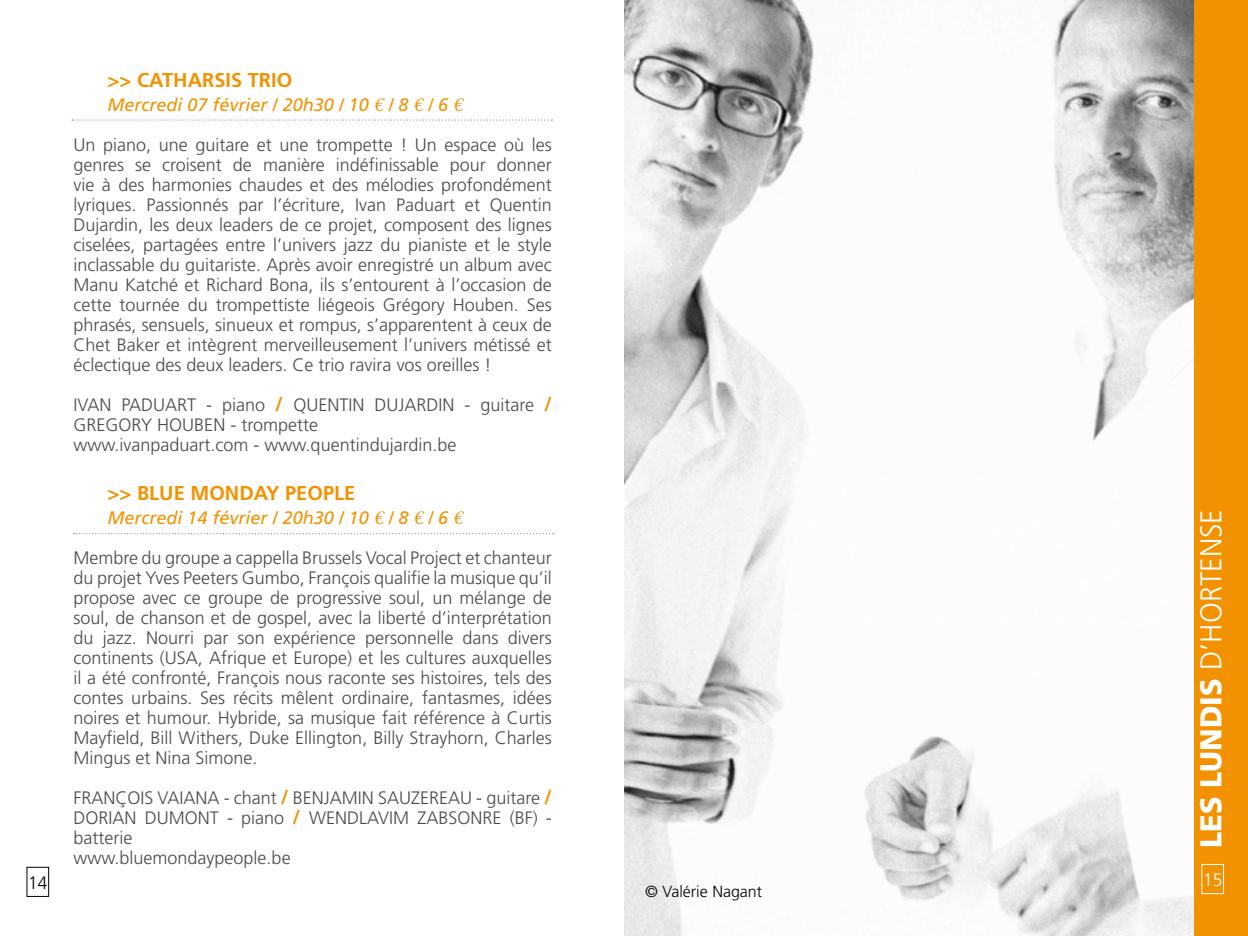
<style>
.page{position:relative;width:1248px;height:936px;background:#fff}
.page>*{position:absolute;margin:0;border:0;box-sizing:border-box;transform-origin:0 0}
.t1{font:300 30px "Frutiger";color:#fff;scale:.96 1}
.t2{font:700 20px "Frutiger";color:#f39200}
.t3{font:300 18px/20px "Frutiger";color:#4a4a49;text-align:justify}
.t4{font:italic 18px "Frutiger";color:#f39200}
.t5{font:300 18px "Frutiger";color:#020203;scale:.96 1}
.t6{font:300 18px "Frutiger";color:#fff;scale:.96 1}
.t7{font:300 16px "Frutiger";color:#020203}
.s1{font-family:"Garamond Premr Pro";font-size:20px}
.s2{font-weight:700;font-size:20px;color:#f39200}
.s3{font-weight:900}
</style>
<div class="page">
<img style="left:624px;top:0;width:570px;height:935px">
<svg style="left:72px;top:119px;width:480px;height:1px"></svg>
<div style="left:26px;top:866px;width:23px;height:30px;border:1px solid #020203"></div>
<div style="left:1194px;top:0;width:53px;height:935px;background:#f39200"></div>
<div style="left:1201px;top:863px;width:22px;height:31px;border:1px solid #fff"></div>
<svg style="left:73px;top:533px;width:481px;height:1px"></svg>
<p class="t2" style="left:107px;top:68px;width:186px">&gt;&gt; CATHARSIS TRIO</p>
<p class="t4" style="left:107px;top:94px;width:361px">Mercredi 07 février / 20h30 / 10 <span class="s1">€</span> / 8 <span class="s1">€</span> / 6 <span class="s1">€</span></p>
<p class="t3" style="left:73px;top:135px;width:480px">Un piano, une guitare et une trompette ! Un espace où les genres se croisent de manière indéfinissable pour donner vie à des harmonies chaudes et des mélodies profondément lyriques. Passionnés par l’écriture, Ivan Paduart et Quentin Dujardin, les deux leaders de ce projet, composent des lignes ciselées, partagées entre l’univers jazz du pianiste et le style inclassable du guitariste. Après avoir enregistré un album avec Manu Katché et Richard Bona, ils s’entourent à l’occasion de cette tournée du trompettiste liégeois Grégory Houben. Ses phrasés, sensuels, sinueux et rompus, s’apparentent à ceux de Chet Baker et intègrent merveilleusement l’univers métissé et éclectique des deux leaders. Ce trio ravira vos oreilles !</p>
<p class="t3" style="left:73px;top:395px;width:480px;text-align:left">IVAN PADUART - piano <span class="s2">/</span> QUENTIN DUJARDIN - guitare <span class="s2">/<br></span>GREGORY HOUBEN - trompette<br>www.ivanpaduart.com - www.quentindujardin.be</p>
<p class="t2" style="left:107px;top:481px;width:249px">&gt;&gt; BLUE MONDAY PEOPLE</p>
<p class="t4" style="left:107px;top:507px;width:361px">Mercredi 14 février / 20h30 / 10 <span class="s1">€</span> / 8 <span class="s1">€</span> / 6 <span class="s1">€</span></p>
<p class="t3" style="left:73px;top:547px;width:480px">Membre du groupe a cappella Brussels Vocal Project et chanteur du projet Yves Peeters Gumbo, François qualifie la musique qu’il propose avec ce groupe de progressive soul, un mélange de soul, de chanson et de gospel, avec la liberté d’interprétation du jazz. Nourri par son expérience personnelle dans divers continents (USA, Afrique et Europe) et les cultures auxquelles il a été confronté, François nous raconte ses histoires, tels des contes urbains. Ses récits mêlent ordinaire, fantasmes, idées noires et humour. Hybride, sa musique fait référence à Curtis Mayfield, Bill Withers, Duke Ellington, Billy Strayhorn, Charles Mingus et Nina Simone.</p>
<p class="t3" style="left:73px;top:787px;width:480px;text-align:left">FRANÇOIS VAIANA - chant <span class="s2">/</span> BENJAMIN SAUZEREAU - guitare <span class="s2">/ </span>DORIAN DUMONT - piano <span class="s2">/</span> WENDLAVIM ZABSONRE (BF) - batterie<br>www.bluemondaypeople.be</p>
<h1 class="t1" style="left:1193px;top:848px;width:354px;rotate:-90deg"><span class="s3">LES LUNDIS</span> D’HORTENSE</h1>
<p class="t5" style="left:28px;top:872px;width:22px">14</p>
<p class="t6" style="left:1202px;top:869px;width:22px">15</p>
<p class="t7" style="left:645px;top:881px;width:118px">© Valérie Nagant</p>
</div>
